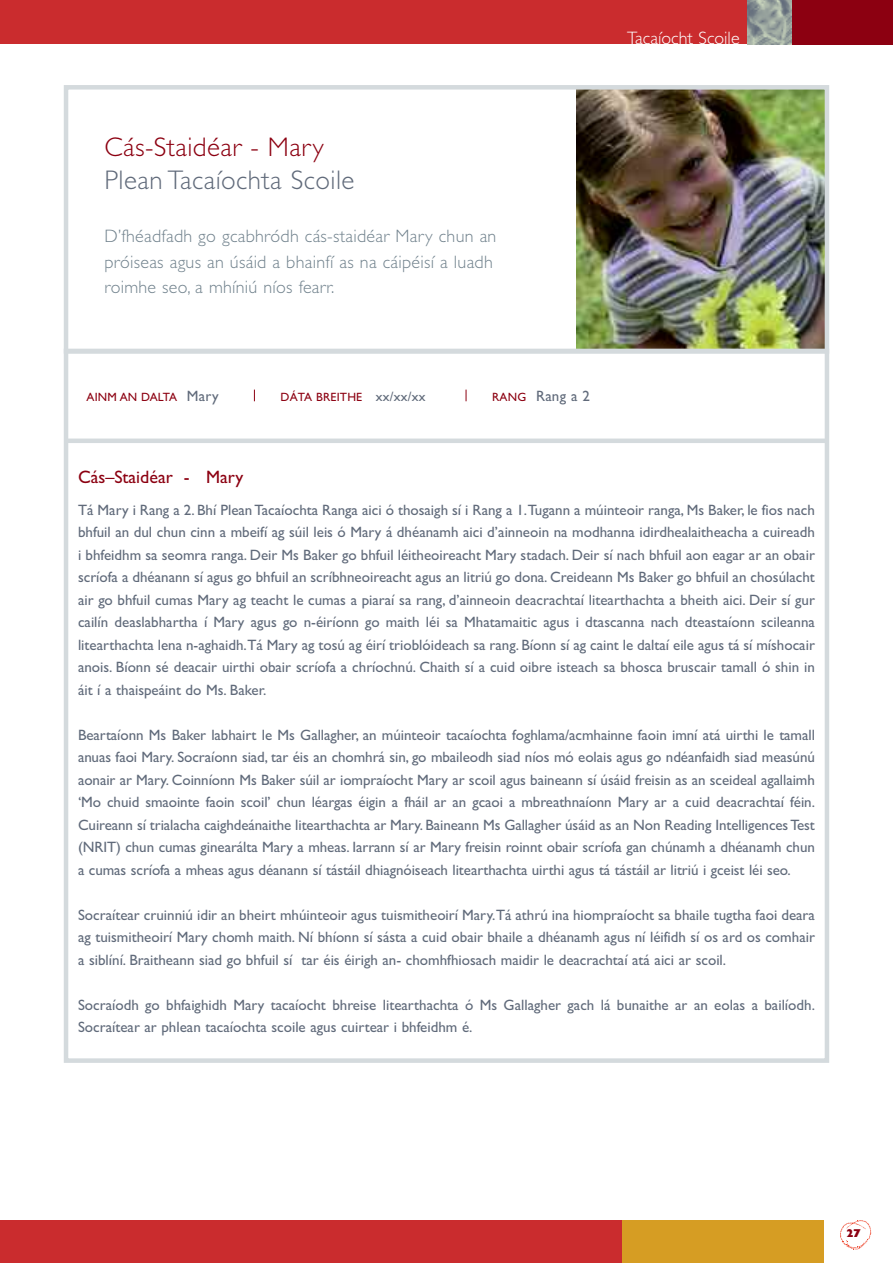
<style>
.page{position:relative;width:893px;height:1263px;background:#fff}
.page>*{position:absolute;margin:0;border:0;box-sizing:border-box;transform-origin:0 0}
.t1{font:27px "Gill Sans Light TT";letter-spacing:.015em;color:#606a7a}
.t2{font:27px "Gill Sans Light TT";letter-spacing:.015em;color:#8c0011}
.t3{font:18px/25.5px "Gill Sans Light TT";letter-spacing:.015em;color:#71828d}
.t4{font:18px "Gill Sans TT";color:#8c0011}
.t5{font:300 18px "Gill Sans";color:#fff}
.t6{font:15px/22.5px "Gill Sans TT";color:#606a7a;text-align:justify}
.t7{font:12px "Gill Sans TT";letter-spacing:.015em;color:#8c0011}
.t8{font:11.25px "Gill Sans Extra Bold Display";color:#8c0011}
.s1{font-size:15px;color:#606a7a}
.s2{font-size:13.5px;color:#606a7a}
.s3{font-size:12px;color:#8c0011}
</style>
<div class="page">
<img style="left:576px;top:90px;width:248px;height:259px">
<div style="left:0;top:0;width:748px;height:44px;background:#ca2c2e"></div>
<hr style="left:66px;top:439px;width:760px;height:4px;background:#d4dadd">
<div style="left:64px;top:85px;width:765px;height:269px;border:4px solid #d4dadd"></div>
<div style="left:790px;top:0;width:103px;height:44px;background:#8c0011"></div>
<img style="left:747px;top:0;width:44px;height:44px">
<div style="left:619px;top:1220px;width:204px;height:43px;background:#d69d23"></div>
<div style="left:0;top:1220px;width:622px;height:43px;background:#ca2c2e"></div>
<svg style="left:840px;top:1220px;width:31px;height:29px"></svg>
<h1 class="t2" style="left:104px;top:131px;width:221px">Cás-Staidéar - Mary</h1>
<h1 class="t1" style="left:104px;top:164px;width:251px">Plean Tacaíochta Scoile</h1>
<p class="t3" style="left:104px;top:223px;width:394px">D’fhéadfadh go gcabhródh cás-staidéar Mary chun an próiseas agus an úsáid a bhainfí as na cáipéisí a luadh roimhe seo, a mhíniú níos fearr.</p>
<p class="t5" style="left:627px;top:31px;width:114px">Tacaíocht Scoile</p>
<p class="t7" style="left:87px;top:390px;width:134px">AINM AN DALTA <span class="s1">Mary</span></p>
<p class="t7" style="left:281px;top:390px;width:146px">DÁTA BREITHE <span class="s2">xx/xx/xx</span></p>
<p class="t6" style="left:492px;top:385px;width:99px"><span class="s3">RANG</span> Rang a 2</p>
<p class="t4" style="left:78px;top:466px;width:167px">Cás–Staidéar - Mary</p>
<p class="t6" style="left:78px;top:498px;width:738px">Tá Mary i Rang a 2. Bhí PleanTacaíochta Ranga aici ó thosaigh sí i Rang a 1.Tugann a múinteoir ranga, Ms Baker, le fios nach bhfuil an dul chun cinn a mbeifí ag súil leis ó Mary á dhéanamh aici d’ainneoin na modhanna idirdhealaitheacha a cuireadh i bhfeidhm sa seomra ranga. Deir Ms Baker go bhfuil léitheoireacht Mary stadach. Deir sí nach bhfuil aon eagar ar an obair scríofa a dhéanann sí agus go bhfuil an scríbhneoireacht agus an litriú go dona. Creideann Ms Baker go bhfuil an chosúlacht air go bhfuil cumas Mary ag teacht le cumas a piaraí sa rang, d’ainneoin deacrachtaí litearthachta a bheith aici. Deir sí gur cailín deaslabhartha í Mary agus go n-éiríonn go maith léi sa Mhatamaitic agus i dtascanna nach dteastaíonn scileanna litearthachta lena n-aghaidh.Tá Mary ag tosú ag éirí trioblóideach sa rang. Bíonn sí ag caint le daltaí eile agus tá sí míshocair anois. Bíonn sé deacair uirthi obair scríofa a chríochnú. Chaith sí a cuid oibre isteach sa bhosca bruscair tamall ó shin in áit í a thaispeáint do Ms. Baker.</p>
<p class="t6" style="left:78px;top:723px;width:738px">Beartaíonn Ms Baker labhairt le Ms Gallagher, an múinteoir tacaíochta foghlama/acmhainne faoin imní atá uirthi le tamall anuas faoi Mary. Socraíonn siad, tar éis an chomhrá sin, go mbaileodh siad níos mó eolais agus go ndéanfaidh siad measúnú aonair ar Mary. Coinníonn Ms Baker súil ar iompraíocht Mary ar scoil agus baineann sí úsáid freisin as an sceideal agallaimh ‘Mo chuid smaointe faoin scoil’ chun léargas éigin a fháil ar an gcaoi a mbreathnaíonn Mary ar a cuid deacrachtaí féin.<br>Cuireann sí trialacha caighdeánaithe litearthachta ar Mary. Baineann Ms Gallagher úsáid as an Non Reading IntelligencesTest (NRIT) chun cumas ginearálta Mary a mheas. Iarrann sí ar Mary freisin roinnt obair scríofa gan chúnamh a dhéanamh chun a cumas scríofa a mheas agus déanann sí tástáil dhiagnóiseach litearthachta uirthi agus tá tástáil ar litriú i gceist léi seo.</p>
<p class="t6" style="left:78px;top:903px;width:738px">Socraítear cruinniú idir an bheirt mhúinteoir agus tuismitheoirí Mary.Tá athrú ina hiompraíocht sa bhaile tugtha faoi deara ag tuismitheoirí Mary chomh maith. Ní bhíonn sí sásta a cuid obair bhaile a dhéanamh agus ní léifidh sí os ard os comhair a siblíní. Braitheann siad go bhfuil sí tar éis éirigh an- chomhfhiosach maidir le deacrachtaí atá aici ar scoil.</p>
<p class="t6" style="left:78px;top:993px;width:738px">Socraíodh go bhfaighidh Mary tacaíocht bhreise litearthachta ó Ms Gallagher gach lá bunaithe ar an eolas a bailíodh.<br>Socraítear ar phlean tacaíochta scoile agus cuirtear i bhfeidhm é.</p>
<p class="t8" style="left:847px;top:1230px;width:15px">27</p>
</div>
